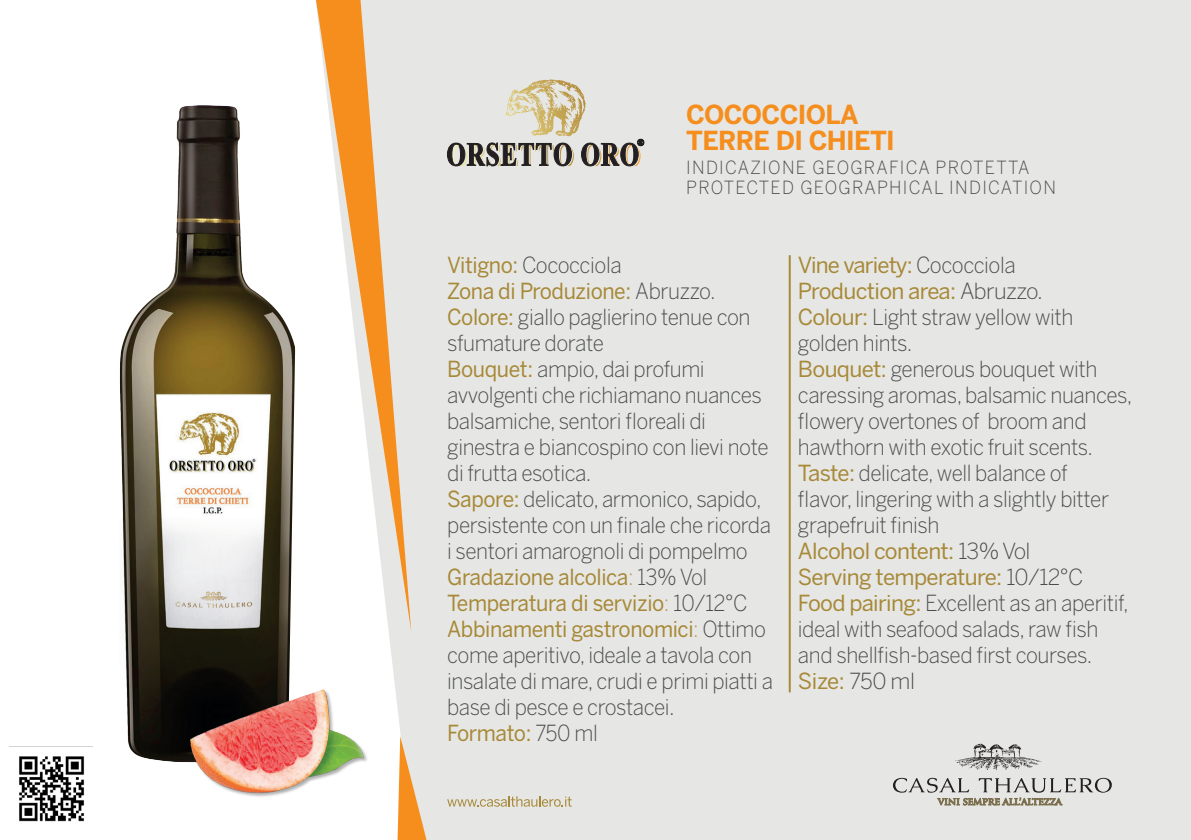
<style>
.page{position:relative;width:1191px;height:840px;background:#fff}
.page>*{position:absolute;margin:0;border:0;box-sizing:border-box;transform-origin:0 0}
.t1{font:700 26px/26px "Benton Sans";letter-spacing:-.025em;color:#f68e1e}
.t2{font:300 22px/26px "Benton Sans";letter-spacing:-.02em;color:#4b4c4d;scale:.95 1}
.t3{font:300 18px/20px "Benton Sans";letter-spacing:.075em;color:#4b4c4d;scale:.95 1}
.s1{font-weight:400;color:#a78938}
.s2{color:#b29651}
</style>
<div class="page">
<div style="left:389px;top:0;width:802px;height:839px;background:#e6e7e5"></div>
<img style="left:120px;top:105px;width:176px;height:656px">
<svg style="left:316px;top:0;width:95px;height:631px"></svg>
<svg style="left:397px;top:735px;width:29px;height:104px;background:#efbd85"></svg>
<hr style="left:788px;top:255px;width:2px;height:437px;background:#a78938">
<svg style="left:954px;top:743px;width:88px;height:26px;background:#bbbbba"></svg>
<svg style="left:893px;top:777px;width:218px;height:29px;background:#c6c5c0"></svg>
<svg style="left:447px;top:795px;width:125px;height:11px"></svg>
<img style="left:10px;top:746px;width:82px;height:76px">
<svg style="left:517px;top:79px;width:34px;height:13px"></svg>
<svg style="left:447px;top:139px;width:197px;height:27px;background:#95928b"></svg>
<img style="left:190px;top:689px;width:177px;height:108px">
<p class="t1" style="left:686px;top:101px;width:210px">COCOCCIOLA<br>TERRE DI CHIETI</p>
<p class="t3" style="left:686px;top:157px;width:391px">INDICAZIONE GEOGRAFICA PROTETTA<br>PROTECTED GEOGRAPHICAL INDICATION</p>
<p class="t2" style="left:447px;top:251px;width:344px"><span class="s1">Vitigno:</span> Cococciola<br><span class="s1">Zona di Produzione:</span> Abruzzo.<br><span class="s1">Colore:</span> giallo paglierino tenue con sfumature dorate<br><span class="s1">Bouquet:</span> ampio, dai profumi avvolgenti che richiamano nuances balsamiche, sentori floreali di ginestra e biancospino con lievi note di frutta esotica.<br><span class="s1">Sapore:</span> delicato, armonico, sapido, persistente con un finale che ricorda i sentori amarognoli di pompelmo<br><span class="s1">Gradazione alcolica</span><span class="s2">:</span> 13% Vol<br><span class="s1">Temperatura di servizio</span><span class="s2">:</span> 10/12°C<br><span class="s1">Abbinamenti gastronomici</span><span class="s2">:</span> Ottimo come aperitivo, ideale a tavola con insalate di mare, crudi e primi piatti a base di pesce e crostacei.<br><span class="s1">Formato:</span> 750 ml</p>
<p class="t2" style="left:798px;top:251px;width:353px"><span class="s1">Vine variety:</span> Cococciola<br><span class="s1">Production area:</span> Abruzzo.<br><span class="s1">Colour:</span> Light straw yellow with golden hints.<br><span class="s1">Bouquet:</span> generous bouquet with caressing aromas, balsamic nuances, flowery overtones of broom and hawthorn with exotic fruit scents.<br><span class="s1">Taste:</span> delicate, well balance of<br>flavor, lingering with a slightly bitter grapefruit finish<br><span class="s1">Alcohol content:</span> 13% Vol<br><span class="s1">Serving temperature:</span> 10/12°C<br><span class="s1">Food pairing:</span> Excellent as an aperitif, ideal with seafood salads, raw fish and shellfish-based first courses.<br><span class="s1">Size:</span> 750 ml</p>
</div>
